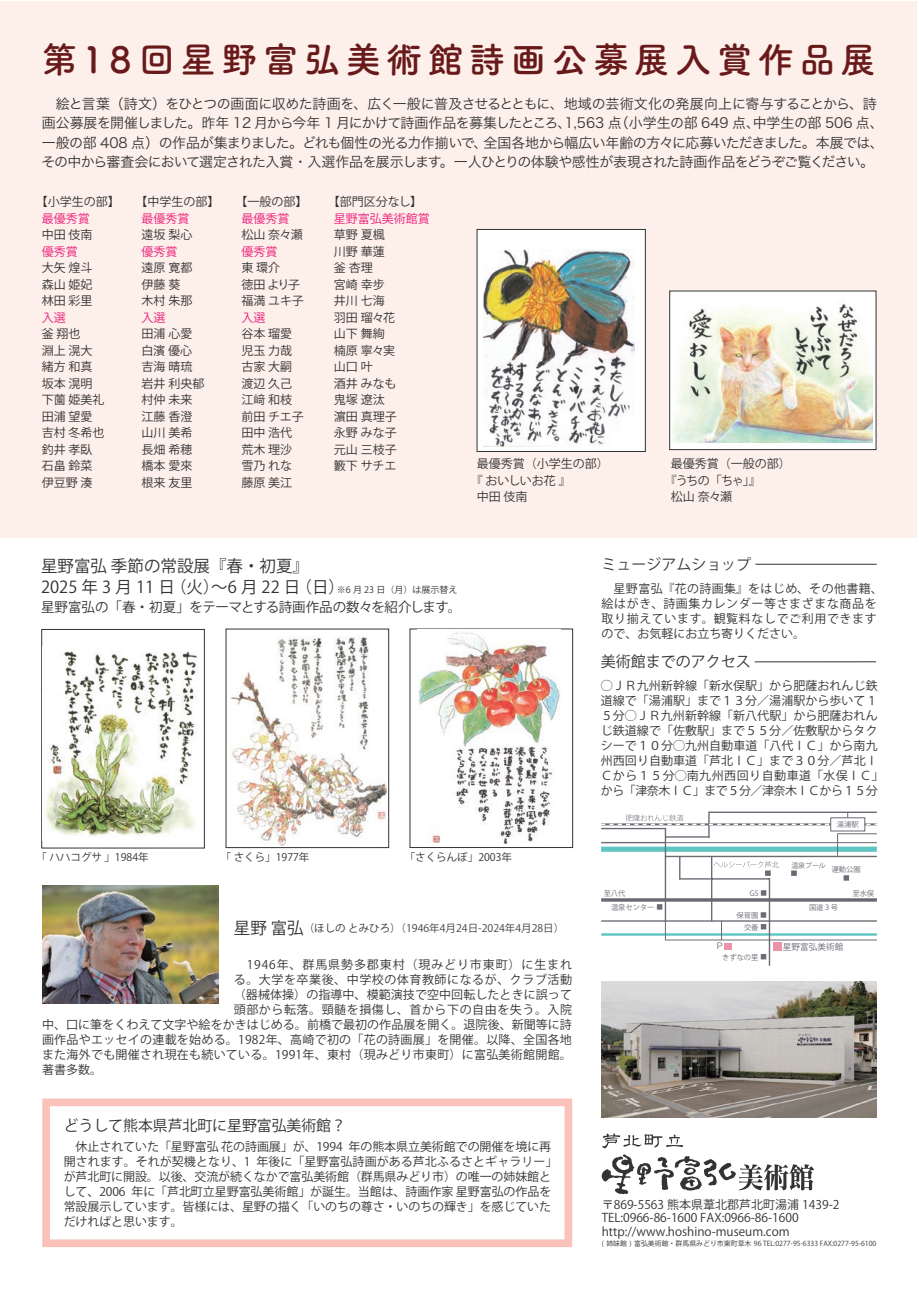
<style>
.page{position:relative;width:919px;height:1289px;background:#fff}
.page>*{position:absolute;margin:0;border:0;box-sizing:border-box;transform-origin:0 0}
.t1{font:700 36px "Tsuku A Rd Gothic";letter-spacing:.145em;color:#681a1b}
.t2{font:16.5px/21px "Koz Go Pr 6 N";color:#333334}
.t3{font:15px "Koz Go Pr 6 N";color:#333334}
.t4{font:13.95px/19.5px "Hira Kaku Pro W3";letter-spacing:-.04em;color:#333334}
.t5{font:13.5px "Koz Go Pr 6 N";letter-spacing:-.02em;color:#333334}
.t6{font:12px/16.5px "Koz Go Pr 6 N";color:#333334}
.t7{font:12px "Koz Go Pr 6 N";letter-spacing:.02em;color:#333334}
.t8{font:12px/15px "Koz Go Pr 6 N";letter-spacing:.05em;color:#333334}
.t9{font:12px "Koz Go Pr 6 N";letter-spacing:.045em;color:#333334}
.t10{font:12px "Koz Go Pr 6 N";color:#ee1e7b}
.t11{font:12px "Koz Go Pr 6 N";letter-spacing:.075em;color:#333334}
.t12{font:10.5px "Koz Go Pr 6 N";color:#333334}
.t13{font:10.5px "Koz Go Pr 6 N";color:#424143}
.t14{font:8.7px "Koz Go Pr 6 N Medium 83 pv RKSJ H";color:#6a6a75}
.t15{font:8.7px "Koz Go Pr 6 N Bold 83 pv RKSJ H";color:#6a6a75}
.t16{font:7.2px "Koz Go Pr 6 N Light 83 pv RKSJ H";color:#6a6a75}
.t17{font:6.9px "Koz Go Pr 6 N";color:#333334}
.t18{font:6.9px "Koz Go Pr 6 N Light 83 pv RKSJ H";color:#6a6a75}
.s1{font-size:9px}
.s2{font-size:16.5px}
</style>
<div class="page">
<div style="left:0;top:1px;width:916px;height:536px;background:#fdefe9"></div>
<svg style="left:601px;top:1154px;width:213px;height:40px"></svg>
<svg style="left:602px;top:1133px;width:81px;height:15px"></svg>
<img style="left:42px;top:885px;width:177px;height:118px">
<div style="left:42px;top:1098px;width:530px;height:148px;border:8px solid #fabab2"></div>
<img style="left:601px;top:981px;width:275px;height:136px">
<hr style="left:755px;top:564px;width:121px;height:1px;background:#333334">
<hr style="left:754px;top:661px;width:122px;height:1px;background:#333334">
<hr style="left:601px;top:933px;width:275px;height:2px;background:#5dc5c2">
<hr style="left:601px;top:898px;width:275px;height:3px;background:#6a6a75">
<hr style="left:711px;top:856px;width:1px;height:65px;background:#6a6a75">
<hr style="left:768px;top:878px;width:2px;height:87px;background:#6a6a75">
<hr style="left:664px;top:828px;width:2px;height:93px;background:#6a6a75">
<hr style="left:665px;top:939px;width:211px;height:1px;background:#6a6a75">
<svg style="left:761px;top:890px;width:5px;height:5px"></svg>
<svg style="left:761px;top:954px;width:4px;height:4px"></svg>
<svg style="left:601px;top:811px;width:275px;height:69px"></svg>
<hr style="left:601px;top:920px;width:275px;height:1px;background:#6a6a75">
<svg style="left:761px;top:924px;width:4px;height:5px"></svg>
<svg style="left:761px;top:912px;width:4px;height:5px"></svg>
<svg style="left:657px;top:904px;width:5px;height:5px"></svg>
<hr style="left:665px;top:836px;width:44px;height:1px;background:#6a6a75">
<svg style="left:665px;top:921px;width:1px;height:18px"></svg>
<hr style="left:837px;top:833px;width:39px;height:1px;background:#6a6a75">
<div style="left:724px;top:942px;width:7px;height:7px;background:#eb93ab"></div>
<svg style="left:721px;top:920px;width:1px;height:19px"></svg>
<div style="left:773px;top:942px;width:8px;height:9px;background:#eb93ab"></div>
<div style="left:41px;top:629px;width:163px;height:219px;background:#fff;border:1px solid #333334"></div>
<div style="left:669px;top:291px;width:207px;height:159px;background:#fff;border:1px solid #333334"></div>
<div style="left:476px;top:229px;width:169px;height:223px;background:#fff;border:1px solid #333334"></div>
<img style="left:42px;top:646px;width:156px;height:194px">
<img style="left:231px;top:636px;width:156px;height:209px">
<img style="left:417px;top:629px;width:143px;height:215px">
<img style="left:484px;top:249px;width:150px;height:197px">
<img style="left:672px;top:303px;width:200px;height:140px">
<h1 class="t1" style="left:42px;top:31px;width:836px">第１８回星野富弘美術館詩画公募展入賞作品展</h1>
<p class="t4" style="left:41px;top:93px;width:844px">　絵と言葉（詩文）をひとつの画面に収めた詩画を、広く一般に普及させるとともに、地域の芸術文化の発展向上に寄与することから、詩画公募展を開催しました。昨年 12 月から今年 1 月にかけて詩画作品を募集したところ、1,563 点（小学生の部 649 点、中学生の部 506 点、一般の部 408 点）の作品が集まりました。どれも個性の光る力作揃いで、全国各地から幅広い年齢の方々に応募いただきました。本展では、その中から審査会において選定された入賞・入選作品を展示します。一人ひとりの体験や感性が表現された詩画作品をどうぞご覧ください。</p>
<p class="t6" style="left:36px;top:194px;width:85px">【小学生の部】</p>
<p class="t10" style="left:42px;top:211px;width:49px">最優秀賞</p>
<p class="t6" style="left:42px;top:227px;width:52px">中田 伎南</p>
<p class="t10" style="left:42px;top:244px;width:37px">優秀賞</p>
<p class="t6" style="left:42px;top:260px;width:52px;text-align:justify">大矢 煌斗森山 姫妃林田 彩里</p>
<p class="t10" style="left:42px;top:310px;width:25px">入選</p>
<p class="t6" style="left:42px;top:326px;width:64px;text-indent:15px">翔也<br>淵上 滉大緒方 和真坂本 滉明下薗 姫美礼田浦 望愛吉村 冬希也釣井 孝臥石畠 鈴菜伊豆野 湊</p>
<p class="t6" style="left:135px;top:194px;width:85px">【中学生の部】</p>
<p class="t10" style="left:141px;top:211px;width:49px">最優秀賞</p>
<p class="t6" style="left:141px;top:227px;width:52px">遠坂 梨心</p>
<p class="t10" style="left:141px;top:244px;width:37px">優秀賞</p>
<p class="t6" style="left:141px;top:260px;width:52px">遠原 寛都伊藤 葵木村 朱那</p>
<p class="t10" style="left:141px;top:310px;width:25px">入選</p>
<p class="t6" style="left:141px;top:326px;width:64px">田浦 心愛白濱 優心吉海 晴琉岩井 利央郁村仲 未来江藤 香澄山川 美希長畑 希穂橋本 愛來根来 友里</p>
<p class="t6" style="left:235px;top:194px;width:73px">【一般の部】</p>
<p class="t10" style="left:241px;top:211px;width:49px">最優秀賞</p>
<p class="t6" style="left:241px;top:227px;width:63px">松山 奈々瀬</p>
<p class="t10" style="left:241px;top:244px;width:37px">優秀賞</p>
<p class="t6" style="left:241px;top:260px;width:64px">東 環介<br>徳田 より子福満 ユキ子</p>
<p class="t10" style="left:241px;top:310px;width:25px">入選</p>
<p class="t6" style="left:241px;top:326px;width:64px">谷本 瑠愛児玉 力哉古家 大嗣渡辺 久己江﨑 和枝前田 チエ子田中 浩代荒木 理沙雪乃 れな藤原 美江</p>
<p class="t6" style="left:328px;top:194px;width:96px">【部門区分なし】</p>
<p class="t10" style="left:334px;top:211px;width:97px">星野富弘美術館賞</p>
<p class="t6" style="left:334px;top:227px;width:52px">草野 夏楓</p>
<p class="t6" style="left:334px;top:243px;width:52px">川野 華蓮</p>
<p class="t6" style="left:349px;top:260px;width:25px">杏理</p>
<p class="t6" style="left:334px;top:276px;width:52px">宮崎 幸步</p>
<p class="t6" style="left:334px;top:293px;width:52px">井川 七海</p>
<p class="t6" style="left:334px;top:309px;width:63px">羽田 瑠々花</p>
<p class="t6" style="left:334px;top:326px;width:52px">山下 舞絢</p>
<p class="t6" style="left:334px;top:342px;width:63px">楠原 寧々実</p>
<p class="t6" style="left:334px;top:359px;width:40px">山口 叶</p>
<p class="t6" style="left:334px;top:375px;width:64px">酒井 みなも</p>
<p class="t6" style="left:334px;top:392px;width:52px">鬼塚 遼汰</p>
<p class="t6" style="left:334px;top:408px;width:64px">濵田 真理子</p>
<p class="t6" style="left:334px;top:425px;width:64px">永野 みな子</p>
<p class="t6" style="left:334px;top:441px;width:64px">元山 三枝子</p>
<p class="t6" style="left:334px;top:458px;width:64px">籔下 サチエ</p>
<p class="t6" style="left:670px;top:455px;width:122px">最優秀賞（一般の部）</p>
<p class="t6" style="left:664px;top:472px;width:98px">『うちの「ちゃ」』</p>
<p class="t6" style="left:670px;top:488px;width:63px">松山 奈々瀬</p>
<p class="t6" style="left:477px;top:455px;width:133px">最優秀賞（小学生の部）</p>
<p class="t6" style="left:471px;top:472px;width:101px">『 おいしいお花 』</p>
<p class="t6" style="left:477px;top:488px;width:52px">中田 伎南</p>
<h2 class="t2" style="left:41px;top:556px;width:418px">星野富弘 季節の常設展『春・初夏』<br>2025 年 3 月 11 日（火）～6 月 22 日（日）<span class="s1">※6 月 23 日（月）は展示替え</span></h2>
<p class="t5" style="left:41px;top:599px;width:421px">星野富弘の「春・初夏」をテーマとする詩画作品の数々を紹介します。</p>
<p class="t12" style="left:37px;top:851px;width:114px">「 ハハコグサ 」1984年</p>
<p class="t12" style="left:221px;top:850px;width:90px">「 さくら」1977年</p>
<p class="t12" style="left:405px;top:850px;width:109px">「さくらんぼ」2003年</p>
<p class="t12" style="left:234px;top:922px;width:168px"><span class="s2">星野 富弘</span>（ほしの とみひろ）</p>
<p class="t11" style="left:234px;top:958px;width:340px">　1946年、群馬県勢多郡東村（現みどり市東町）に生まれ</p>
<p class="t9" style="left:234px;top:973px;width:340px">る。大学を卒業後、中学校の体育教師になるが、クラブ活動</p>
<p class="t6" style="left:234px;top:986px;width:339px">（器械体操）の指導中、模範演技で空中回転したときに誤って</p>
<p class="t9" style="left:234px;top:1003px;width:340px">頭部から転落。頸髄を損傷し、首から下の自由を失う。入院</p>
<p class="t6" style="left:42px;top:1016px;width:531px">中、口に筆をくわえて文字や絵をかきはじめる。前橋で最初の作品展を開く。退院後、新聞等に詩</p>
<p class="t7" style="left:42px;top:1033px;width:531px">画作品やエッセイの連載を始める。1982年、高崎で初の「花の詩画展」を開催。以降、全国各地</p>
<p class="t7" style="left:42px;top:1048px;width:531px">また海外でも開催され現在も続いている。1991年、東村（現みどり市東町）に富弘美術館開館。</p>
<p class="t6" style="left:42px;top:1061px;width:61px">著書多数。</p>
<p class="t13" style="left:395px;top:922px;width:170px">（1946年4月24日-2024年4月28日）</p>
<p class="t3" style="left:64px;top:1117px;width:284px">どうして熊本県芦北町に星野富弘美術館？</p>
<p class="t6" style="left:64px;top:1139px;width:495px;line-height:15px">　休止されていた「星野富弘 花の詩画展」が、1994 年の熊本県立美術館での開催を境に再開されます。それが契機となり、1 年後に「星野富弘詩画がある芦北ふるさとギャラリー」が芦北町に開設。以後、交流が続くなかで富弘美術館（群馬県みどり市）の唯一の姉妹館として、2006 年に「芦北町立星野富弘美術館」が誕生。当館は、詩画作家 星野富弘の作品を常設展示しています。皆様には、星野の描く「いのちの尊さ・いのちの輝き」を感じていただければと思います。</p>
<p class="t3" style="left:601px;top:556px;width:151px">ミュージアムショップ</p>
<p class="t8" style="left:601px;top:581px;width:282px">　星野富弘『花の詩画集』をはじめ、その他書籍、絵はがき、詩画集カレンダー等さまざまな商品を取り揃えています。観覧料なしでご利用できますので、お気軽にお立ち寄りください。</p>
<p class="t3" style="left:600px;top:653px;width:151px">美術館までのアクセス</p>
<p class="t6" style="left:600px;top:678px;width:284px;line-height:15px">◯ＪＲ九州新幹線「新水俣駅」から肥薩おれんじ鉄道線で「湯浦駅」まで１３分／湯浦駅から歩いて１<br>５分◯ＪＲ九州新幹線「新八代駅」から肥薩おれんじ鉄道線で「佐敷駅」まで５５分／佐敷駅からタクシーで１０分◯九州自動車道「八代ＩＣ」から南九州西回り自動車道「芦北ＩＣ」まで３０分／芦北Ｉ<br>Ｃから１５分◯南九州西回り自動車道「水俣ＩＣ」から「津奈木ＩＣ」まで５分／津奈木ＩＣから１５分</p>
<p class="t16" style="left:836px;top:820px;width:23px">湯浦駅</p>
<p class="t18" style="left:791px;top:861px;width:36px">温泉プール</p>
<p class="t16" style="left:831px;top:865px;width:30px">運動公園</p>
<p class="t16" style="left:603px;top:889px;width:23px">至八代</p>
<p class="t16" style="left:852px;top:889px;width:23px">至水俣</p>
<p class="t16" style="left:749px;top:889px;width:10px">GS</p>
<p class="t16" style="left:611px;top:903px;width:45px">温泉センター</p>
<p class="t16" style="left:736px;top:911px;width:23px">保育園</p>
<p class="t15" style="left:715px;top:941px;width:10px">Ｐ</p>
<p class="t16" style="left:744px;top:922px;width:16px">交番</p>
<p class="t16" style="left:722px;top:953px;width:38px">きずなの里</p>
<p class="t16" style="left:808px;top:902px;width:30px">国道３号</p>
<p class="t14" style="left:782px;top:942px;width:62px">星野富弘美術館</p>
<p class="t6" style="left:601px;top:1197px;width:239px;line-height:13.5px">〒869-5563 熊本県葦北郡芦北町湯浦 1439-2<br>TEL:0966-86-1600 FAX:0966-86-1600 http://www.hoshino-museum.com</p>
<p class="t17" style="left:601px;top:1239px;width:276px">( 姉妹館 ) 富弘美術館・群馬県みどり市東町草木 96 TEL:0277-95-6333 FAX:0277-95-6100</p>
</div>
